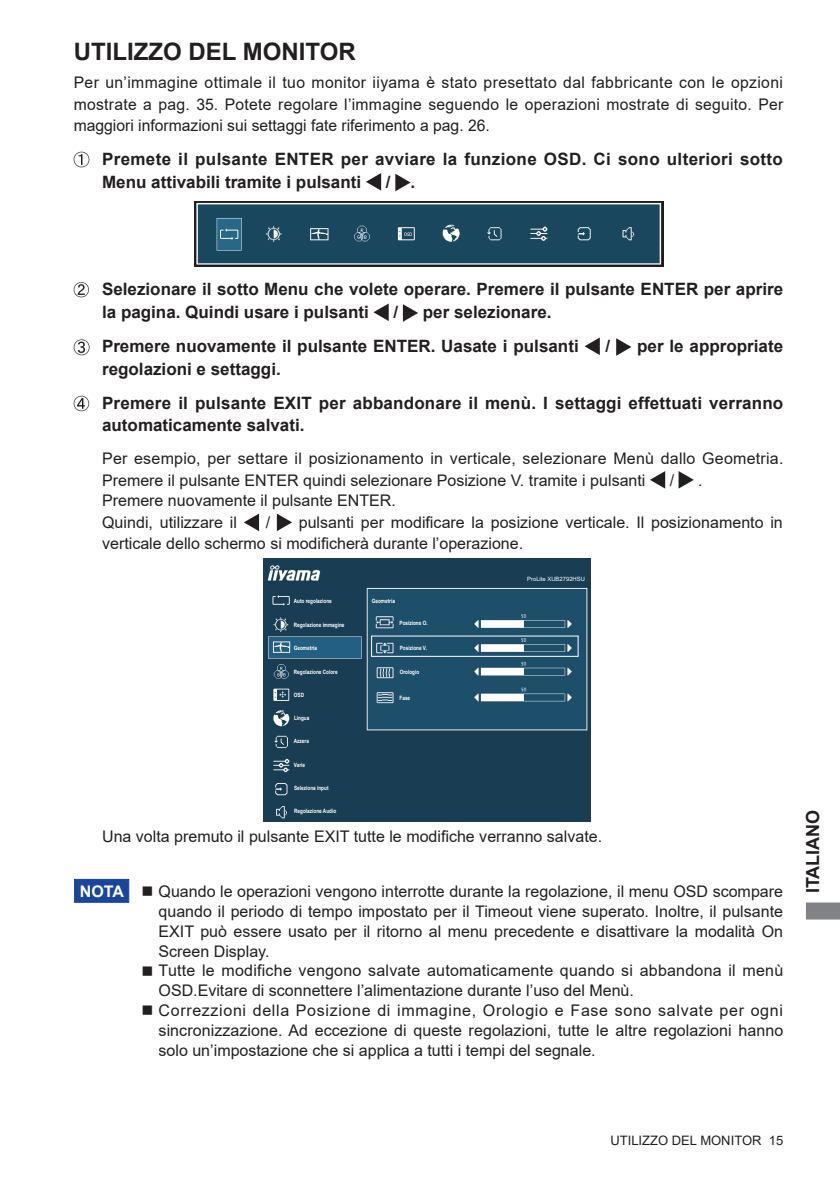
<style>
.page{position:relative;width:840px;height:1191px;background:#fff}
.page>*{position:absolute;margin:0;border:0;box-sizing:border-box;transform-origin:0 0}
.t1{font:700 24px "Arial";color:#231f20}
.t2{font:700 18px "Arial";color:#231f20}
.t3{font:700 17px/34px "Arial";color:#231f20}
.t4{font:700 17px/23px "Arial";letter-spacing:.02em;color:#231f20}
.t5{font:16px/19.8px "Arial";color:#231f20}
.t6{font:700 16px "Arial";color:#fff}
.t7{font:13px "Arial";color:#231f20}
.t8{font:700 5.8px "Arial";color:#fff;scale:.8 1}
.t9{font:5.8px "Arial";color:#fff}
</style>
<div class="page">
<svg style="left:806px;top:902px;width:33px;height:17px"></svg>
<svg style="left:74px;top:152px;width:15px;height:15px"></svg>
<svg style="left:366px;top:173px;width:15px;height:18px"></svg>
<svg style="left:395px;top:174px;width:15px;height:17px"></svg>
<svg style="left:74px;top:282px;width:15px;height:15px"></svg>
<svg style="left:373px;top:304px;width:15px;height:17px"></svg>
<svg style="left:402px;top:304px;width:16px;height:18px"></svg>
<svg style="left:74px;top:339px;width:15px;height:16px"></svg>
<svg style="left:584px;top:338px;width:15px;height:17px"></svg>
<svg style="left:616px;top:338px;width:15px;height:18px"></svg>
<svg style="left:74px;top:396px;width:15px;height:15px"></svg>
<svg style="left:650px;top:471px;width:14px;height:17px"></svg>
<svg style="left:678px;top:471px;width:15px;height:17px"></svg>
<svg style="left:244px;top:513px;width:15px;height:18px"></svg>
<svg style="left:277px;top:513px;width:15px;height:18px"></svg>
<div style="left:74px;top:879px;width:55px;height:23px;background:#18469d"></div>
<img style="left:195px;top:202px;width:467px;height:64px">
<img style="left:263px;top:558px;width:326px;height:263px">
<div style="left:371px;top:635px;width:207px;height:22px;border:1px solid #fff"></div>
<h1 class="t1" style="left:74px;top:35px;width:283px">UTILIZZO DEL MONITOR</h1>
<p class="t5" style="left:74px;top:72px;width:710px;line-height:21.2px;text-align:justify">Per un’immagine ottimale il tuo monitor iiyama è stato presettato dal fabbricante con le opzioni mostrate a pag. 35. Potete regolare l’immagine seguendo le operazioni mostrate di seguito. Per maggiori informazioni sui settaggi fate riferimento a pag. 26.</p>
<p class="t4" style="left:102px;top:148px;width:682px">Premete il pulsante ENTER per avviare la funzione OSD. Ci sono ulteriori sotto<br>Menu attivabili tramite i pulsanti</p>
<p class="t3" style="left:385px;top:165px;width:31px">/ .</p>
<p class="t3" style="left:102px;top:278px;width:682px;line-height:23px">Selezionare il sotto Menu che volete operare. Premere il pulsante ENTER per aprire la pagina. Quindi usare i pulsanti</p>
<p class="t3" style="left:393px;top:295px;width:6px">/</p>
<p class="t3" style="left:102px;top:295px;width:478px;text-indent:321px">per selezionare.<br>Premere nuovamente il pulsante ENTER. Uasate i pulsanti</p>
<p class="t3" style="left:605px;top:329px;width:6px">/</p>
<p class="t3" style="left:637px;top:329px;width:147px">per le appropriate</p>
<p class="t3" style="left:102px;top:352px;width:682px">regolazioni e settaggi.<br>Premere il pulsante EXIT per abbandonare il menù. I settaggi effettuati verranno</p>
<p class="t3" style="left:102px;top:409px;width:204px">automaticamente salvati.</p>
<p class="t5" style="left:102px;top:447px;width:682px;line-height:22px">Per esempio, per settare il posizionamento in verticale, selezionare Menù dallo Geometria.<br>Premere il pulsante ENTER quindi selezionare Posizione V. tramite i pulsanti</p>
<p class="t5" style="left:669px;top:470px;width:6px">/</p>
<p class="t5" style="left:697px;top:470px;width:6px">.</p>
<p class="t5" style="left:102px;top:489px;width:295px;line-height:22px">Premere nuovamente il pulsante ENTER.<br>Quindi, utilizzare il</p>
<p class="t5" style="left:102px;top:512px;width:681px;line-height:20.4px;text-indent:196px">pulsanti per modificare la posizione verticale. Il posizionamento in verticale dello schermo si modificherà durante l’operazione.</p>
<p class="t5" style="left:265px;top:512px;width:6px">/</p>
<p class="t8" style="left:294px;top:597px;width:49px">Auto regolazione</p>
<p class="t8" style="left:293px;top:620px;width:65px">Regolazione immagine</p>
<p class="t8" style="left:294px;top:644px;width:30px">Geometria</p>
<p class="t8" style="left:294px;top:667px;width:56px">Regolazione Colore</p>
<p class="t8" style="left:294px;top:690px;width:14px">OSD</p>
<p class="t8" style="left:294px;top:713px;width:21px">Lingua</p>
<p class="t8" style="left:294px;top:737px;width:20px">Azzera</p>
<p class="t8" style="left:294px;top:760px;width:16px">Varie</p>
<p class="t8" style="left:294px;top:784px;width:45px">Seleziona input</p>
<p class="t8" style="left:294px;top:807px;width:54px">Regolazione Audio</p>
<p class="t8" style="left:371px;top:597px;width:30px">Geometria</p>
<p class="t8" style="left:399px;top:618px;width:37px">Posizione O.</p>
<p class="t8" style="left:399px;top:644px;width:35px">Posizione V.</p>
<p class="t8" style="left:399px;top:668px;width:26px">Orologio</p>
<p class="t8" style="left:399px;top:693px;width:15px">Fase</p>
<p class="t9" style="left:527px;top:575px;width:59px">ProLite XUB2792HSU</p>
<p class="t5" style="left:102px;top:826px;width:501px">Una volta premuto il pulsante EXIT tutte le modifiche verranno salvate.</p>
<p class="t6" style="left:80px;top:880px;width:46px">NOTA</p>
<p class="t5" style="left:158px;top:881px;width:625px;text-align:justify;text-indent:-17px">■ Quando le operazioni vengono interrotte durante la regolazione, il menu OSD scompare quando il periodo di tempo impostato per il Timeout viene superato. Inoltre, il pulsante EXIT può essere usato per il ritorno al menu precedente e disattivare la modalità On Screen Display.</p>
<p class="t5" style="left:158px;top:960px;width:626px;text-indent:-17px">■ Tutte le modifiche vengono salvate automaticamente quando si abbandona il menù<br>OSD.Evitare di sconnettere l’alimentazione durante l’uso del Menù.</p>
<p class="t5" style="left:158px;top:1000px;width:626px;text-align:justify;text-indent:-17px">■ Correzzioni della Posizione di immagine, Orologio e Fase sono salvate per ogni sincronizzazione. Ad eccezione di queste regolazioni, tutte le altre regolazioni hanno solo un’impostazione che si applica a tutti i tempi del segnale.</p>
<p class="t2" style="left:799px;top:893px;width:85px;rotate:-90deg">ITALIANO</p>
<p class="t7" style="left:610px;top:1131px;width:174px">UTILIZZO DEL MONITOR 15</p>
</div>
